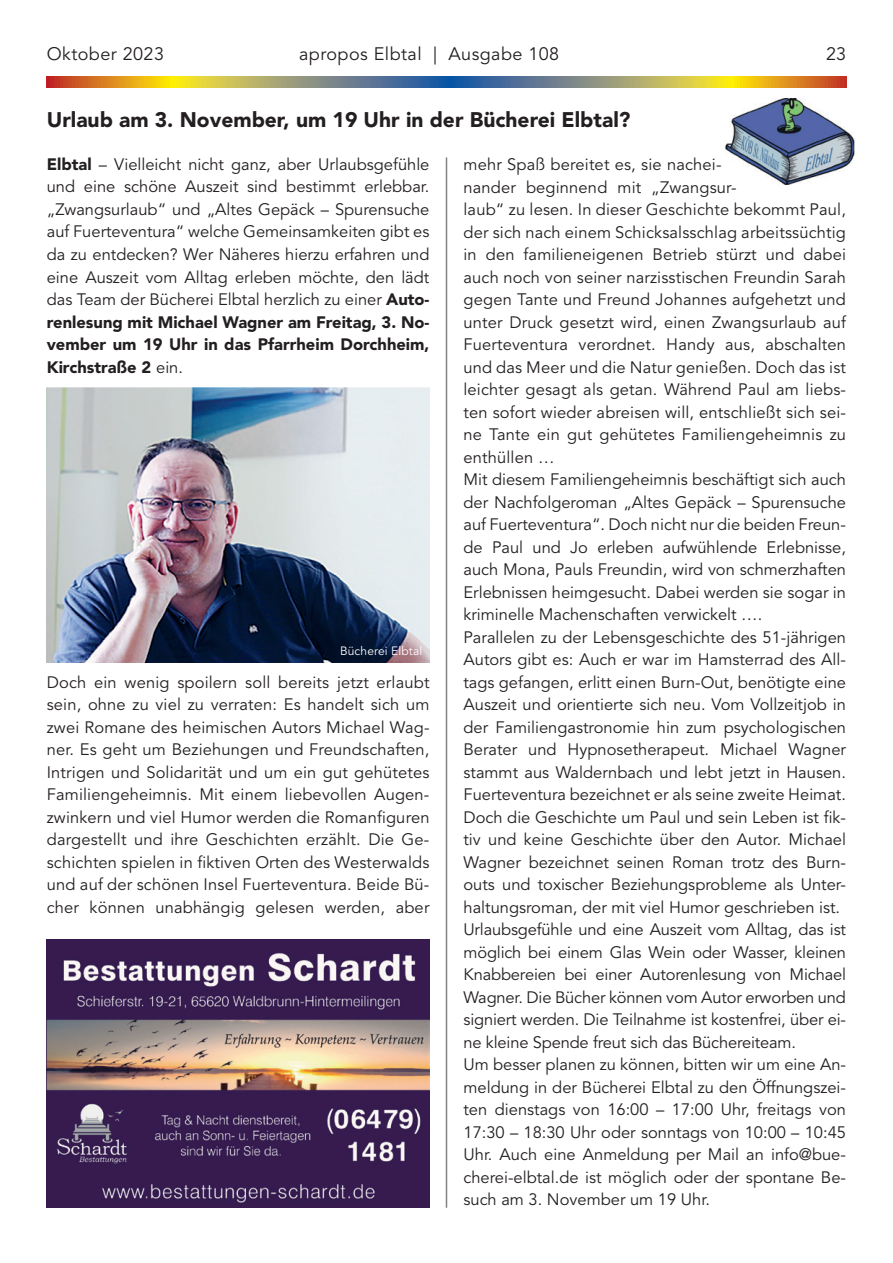
<style>
.page{position:relative;width:893px;height:1263px;background:#fff}
.page>*{position:absolute;margin:0;border:0;box-sizing:border-box;transform-origin:0 0}
.t1{font:900 21px "Avenir LT Std";color:#231f20}
.t2{font:18px "Avenir LT Std";letter-spacing:.025em;color:#231f20}
.t3{font:16.5px/22.5px "Avenir LT Std";color:#231f20;text-align:justify}
.t4{font:12px "Avenir LT Std";letter-spacing:.01em;color:#fff}
.s1{font-weight:900}
</style>
<div class="page">
<svg style="left:47px;top:77px;width:799px;height:10px;background:#a3935b"></svg>
<hr style="left:446px;top:157px;width:1px;height:1051px;background:#808285">
<img style="left:725px;top:98px;width:129px;height:87px">
<img style="left:47px;top:940px;width:382px;height:268px">
<img style="left:47px;top:388px;width:382px;height:275px">
<p class="t2" style="left:47px;top:44px;width:119px">Oktober 2023</p>
<p class="t2" style="left:299px;top:44px;width:262px">apropos Elbtal | Ausgabe 108</p>
<p class="t2" style="left:826px;top:44px;width:22px">23</p>
<p class="t1" style="left:47px;top:107px;width:585px">Urlaub am 3. November, um 19 Uhr in der Bücherei Elbtal?</p>
<p class="t3" style="left:47px;top:153px;width:384px"><span class="s1">Elbtal</span> – Vielleicht nicht ganz, aber Urlaubsgefühle und eine schöne Auszeit sind bestimmt erlebbar. „Zwangsurlaub“ und „Altes Gepäck – Spurensuche auf Fuerteventura“ welche Gemeinsamkeiten gibt es da zu entdecken? Wer Näheres hierzu erfahren und eine Auszeit vom Alltag erleben möchte, den lädt das Team der Bücherei Elbtal herzlich zu einer <span class="s1">Auto&shy;renlesung mit Michael Wagner am Freitag, 3. No&shy;vember um 19 Uhr in das Pfarrheim Dorchheim, Kirchstraße 2</span> ein.</p>
<p class="t3" style="left:463px;top:154px;width:384px;text-align:left">mehr Spaß bereitet es, sie nachei-<br>nander beginnend mit „Zwangsur-<br>laub“ zu lesen. In dieser Geschichte bekommt Paul, der sich nach einem Schicksalsschlag arbeitssüchtig in den familieneigenen Betrieb stürzt und dabei auch noch von seiner narzisstischen Freundin Sarah gegen Tante und Freund Johannes aufgehetzt und unter Druck gesetzt wird, einen Zwangsurlaub auf Fuerteventura verordnet. Handy aus, abschalten und das Meer und die Natur genießen. Doch das ist leichter gesagt als getan. Während Paul am liebs&shy;ten sofort wieder abreisen will, entschließt sich sei&shy;ne Tante ein gut gehütetes Familiengeheimnis zu enthüllen …<br>Mit diesem Familiengeheimnis beschäftigt sich auch der Nachfolgeroman „Altes Gepäck – Spurensuche auf Fuerteventura“. Doch nicht nur die beiden Freun&shy;de Paul und Jo erleben aufwühlende Erlebnisse, auch Mona, Pauls Freundin, wird von schmerzhaften Erlebnissen heimgesucht. Dabei werden sie sogar in kriminelle Machenschaften verwickelt ….<br>Parallelen zu der Lebensgeschichte des 51-jährigen Autors gibt es: Auch er war im Hamsterrad des All&shy;tags gefangen, erlitt einen Burn-Out, benötigte eine Auszeit und orientierte sich neu. Vom Vollzeitjob in der Familiengastronomie hin zum psychologischen Berater und Hypnosetherapeut. Michael Wagner stammt aus Waldernbach und lebt jetzt in Hausen.<br>Fuerteventura bezeichnet er als seine zweite Heimat.<br>Doch die Geschichte um Paul und sein Leben ist fik&shy;tiv und keine Geschichte über den Autor. Michael Wagner bezeichnet seinen Roman trotz des Burn&shy;outs und toxischer Beziehungsprobleme als Unter&shy;haltungsroman, der mit viel Humor geschrieben ist.<br>Urlaubsgefühle und eine Auszeit vom Alltag, das ist möglich bei einem Glas Wein oder Wasser, kleinen Knabbereien bei einer Autorenlesung von Michael Wagner. Die Bücher können vom Autor erworben und signiert werden. Die Teilnahme ist kostenfrei, über ei&shy;ne kleine Spende freut sich das Büchereiteam.<br>Um besser planen zu können, bitten wir um eine An&shy;meldung in der Bücherei Elbtal zu den Öffnungszei&shy;ten dienstags von 16:00 – 17:00 Uhr, freitags von 17:30 – 18:30 Uhr oder sonntags von 10:00 – 10:45<br>Uhr. Auch eine Anmeldung per Mail an info@bue&shy;cherei-elbtal.de ist möglich oder der spontane Be&shy;such am 3. November um 19 Uhr.</p>
<p class="t4" style="left:340px;top:644px;width:84px">Bücherei Elbtal</p>
<p class="t3" style="left:47px;top:671px;width:384px">Doch ein wenig spoilern soll bereits jetzt erlaubt sein, ohne zu viel zu verraten: Es handelt sich um zwei Romane des heimischen Autors Michael Wag&shy;ner. Es geht um Beziehungen und Freundschaften, Intrigen und Solidarität und um ein gut gehütetes Familiengeheimnis. Mit einem liebevollen Augen&shy;zwinkern und viel Humor werden die Romanfiguren dargestellt und ihre Geschichten erzählt. Die Ge&shy;schichten spielen in fiktiven Orten des Westerwalds und auf der schönen Insel Fuerteventura. Beide Bü&shy;cher können unabhängig gelesen werden, aber</p>
</div>
